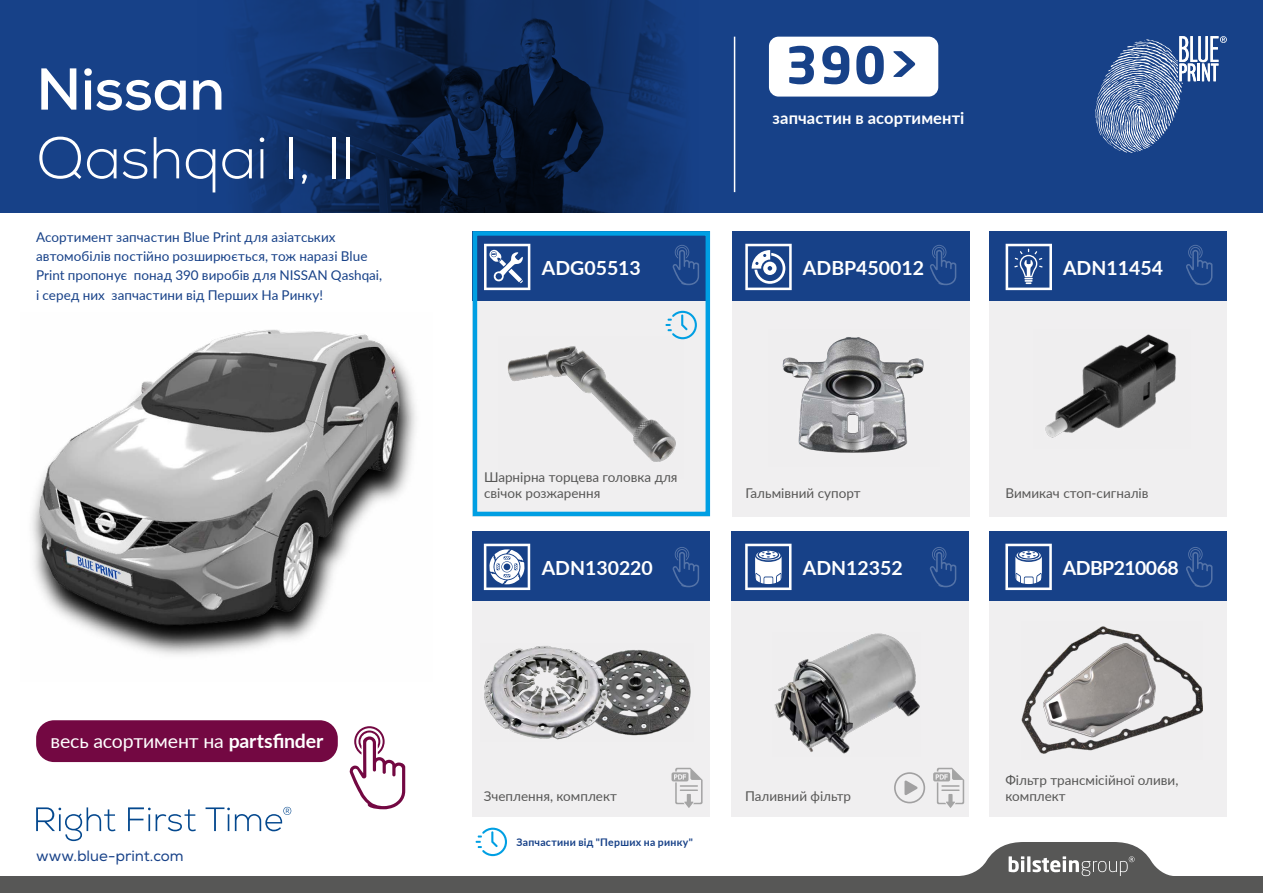
<style>
.page{position:relative;width:1263px;height:893px;background:#fff}
.page>*{position:absolute;margin:0;border:0;box-sizing:border-box;transform-origin:0 0}
.t1{font:300 58.95px "Nexa";letter-spacing:-.015em;color:#fff}
.t2{font:700 58.95px "Nexa";letter-spacing:-.01em;color:#fff}
.t3{font:700 50.7px "Neo Sans Pro";color:#174188}
.t4{font:700 19.5px "Lato";color:#fff}
.t5{font:19.5px "Lato";letter-spacing:-.01em;color:#fff}
.t6{font:700 19.5px "Lato";letter-spacing:-.03em;color:#fff}
.t7{font:700 16.5px "Lato";letter-spacing:.005em;color:#fff}
.t8{font:15px "Nexa";color:#174188}
.t9{font:13.5px/19.2px "Lato";letter-spacing:.005em;color:#174188}
.t10{font:13.5px/16.2px "Lato";color:#575756}
.t11{font:700 10.5px "Lato";letter-spacing:.025em;color:#174188}
.s1{font-weight:700}
</style>
<div class="page">
<div style="left:732px;top:531px;width:237px;height:286px;background:#f0eff0"></div>
<div style="left:732px;top:531px;width:237px;height:70px;background:#174188"></div>
<div style="left:472px;top:531px;width:238px;height:286px;background:#f0eff0"></div>
<div style="left:472px;top:531px;width:238px;height:70px;background:#174188"></div>
<div style="left:732px;top:231px;width:237px;height:286px;background:#f0eff0"></div>
<div style="left:473px;top:231px;width:237px;height:286px;background:#f0eff0"></div>
<div style="left:473px;top:231px;width:237px;height:70px;background:#174188"></div>
<div style="left:732px;top:231px;width:237px;height:70px;background:#174188"></div>
<svg style="left:36px;top:807px;width:80px;height:34px"></svg>
<svg style="left:128px;top:807px;width:68px;height:24px"></svg>
<svg style="left:206px;top:807px;width:85px;height:24px"></svg>
<div style="left:0;top:876px;width:1263px;height:17px;background:#575756"></div>
<svg style="left:484px;top:544px;width:46px;height:46px"></svg>
<svg style="left:745px;top:244px;width:47px;height:46px"></svg>
<svg style="left:0;top:0;width:1263px;height:213px;background:#133774"></svg>
<svg style="left:1095px;top:36px;width:132px;height:117px;background:#5171a6"></svg>
<hr style="left:734px;top:37px;width:1px;height:155px;background:#fff">
<div style="left:36px;top:720px;width:302px;height:42px;background:#730842;border-radius:18px"></div>
<svg style="left:672px;top:245px;width:27px;height:40px"></svg>
<svg style="left:672px;top:547px;width:27px;height:40px"></svg>
<svg style="left:930px;top:245px;width:26px;height:40px"></svg>
<svg style="left:930px;top:547px;width:26px;height:40px"></svg>
<svg style="left:349px;top:726px;width:56px;height:83px"></svg>
<div style="left:989px;top:531px;width:238px;height:286px;background:#f0eff0"></div>
<div style="left:989px;top:531px;width:238px;height:70px;background:#174188"></div>
<svg style="left:665px;top:311px;width:32px;height:28px"></svg>
<div style="left:990px;top:231px;width:237px;height:286px;background:#f0eff0"></div>
<div style="left:990px;top:231px;width:237px;height:70px;background:#174188"></div>
<svg style="left:475px;top:842px;width:698px;height:35px"></svg>
<svg style="left:1009px;top:856px;width:125px;height:20px"></svg>
<svg style="left:1005px;top:544px;width:47px;height:46px"></svg>
<svg style="left:745px;top:544px;width:46px;height:46px"></svg>
<svg style="left:1005px;top:244px;width:47px;height:46px"></svg>
<svg style="left:484px;top:244px;width:46px;height:46px"></svg>
<div style="left:769px;top:37px;width:169px;height:60px;background:#fff;border-radius:10px"></div>
<img style="left:507px;top:336px;width:177px;height:126px">
<img style="left:484px;top:646px;width:207px;height:94px">
<img style="left:782px;top:337px;width:142px;height:116px">
<img style="left:774px;top:633px;width:146px;height:121px">
<img style="left:1045px;top:334px;width:131px;height:104px">
<img style="left:1021px;top:626px;width:182px;height:128px">
<svg style="left:671px;top:768px;width:31px;height:40px"></svg>
<svg style="left:933px;top:768px;width:31px;height:40px"></svg>
<svg style="left:894px;top:772px;width:31px;height:31px"></svg>
<img style="left:32px;top:329px;width:384px;height:326px">
<svg style="left:476px;top:828px;width:31px;height:28px"></svg>
<div style="left:473px;top:231px;width:237px;height:285px;border:4px solid #009fe3"></div>
<svg style="left:1186px;top:245px;width:26px;height:40px"></svg>
<svg style="left:1186px;top:547px;width:26px;height:40px"></svg>
<h1 class="t2" style="left:36px;top:51px;width:190px">Nissan</h1>
<h1 class="t1" style="left:36px;top:123px;width:321px">Qashqai I, II</h1>
<p class="t9" style="left:36px;top:227px;width:348px">Асортимент запчастин Blue Print для азіатських автомобілів постійно розширюється, тож наразі Blue Print пропонує понад 390 виробів для NISSAN Qashqai, і серед них запчастини від Перших На Ринку!</p>
<h3 class="t5" style="left:51px;top:727px;width:274px">весь асортимент на <span class="s1">partsfinder</span></h3>
<p class="t8" style="left:36px;top:847px;width:149px">www.blue-print.com</p>
<h3 class="t4" style="left:542px;top:253px;width:101px">ADG05513</h3>
<h2 class="t3" style="left:785px;top:33px;width:137px">390&gt;</h2>
<p class="t7" style="left:772px;top:106px;width:193px">запчастин в асортименті</p>
<h3 class="t4" style="left:803px;top:253px;width:123px">ADBP450012</h3>
<h3 class="t4" style="left:1063px;top:253px;width:101px">ADN11454</h3>
<p class="t10" style="left:484px;top:468px;width:195px">Шарнірна торцева головка для свічок розжарення</p>
<h3 class="t4" style="left:542px;top:553px;width:113px">ADN130220</h3>
<p class="t10" style="left:745px;top:484px;width:117px">Гальмівний супорт</p>
<h3 class="t4" style="left:803px;top:553px;width:101px">ADN12352</h3>
<p class="t10" style="left:1005px;top:484px;width:144px">Вимикач стоп-сигналів</p>
<h3 class="t6" style="left:1063px;top:553px;width:117px">ADBP210068</h3>
<p class="t10" style="left:484px;top:787px;width:135px">Зчеплення, комплект</p>
<p class="t11" style="left:516px;top:835px;width:178px">Запчастини від "Перших на ринку"</p>
<p class="t10" style="left:745px;top:787px;width:107px">Паливний фільтр</p>
<p class="t10" style="left:1005px;top:771px;width:174px">Фільтр трансмісійної оливи, комплект</p>
</div>
